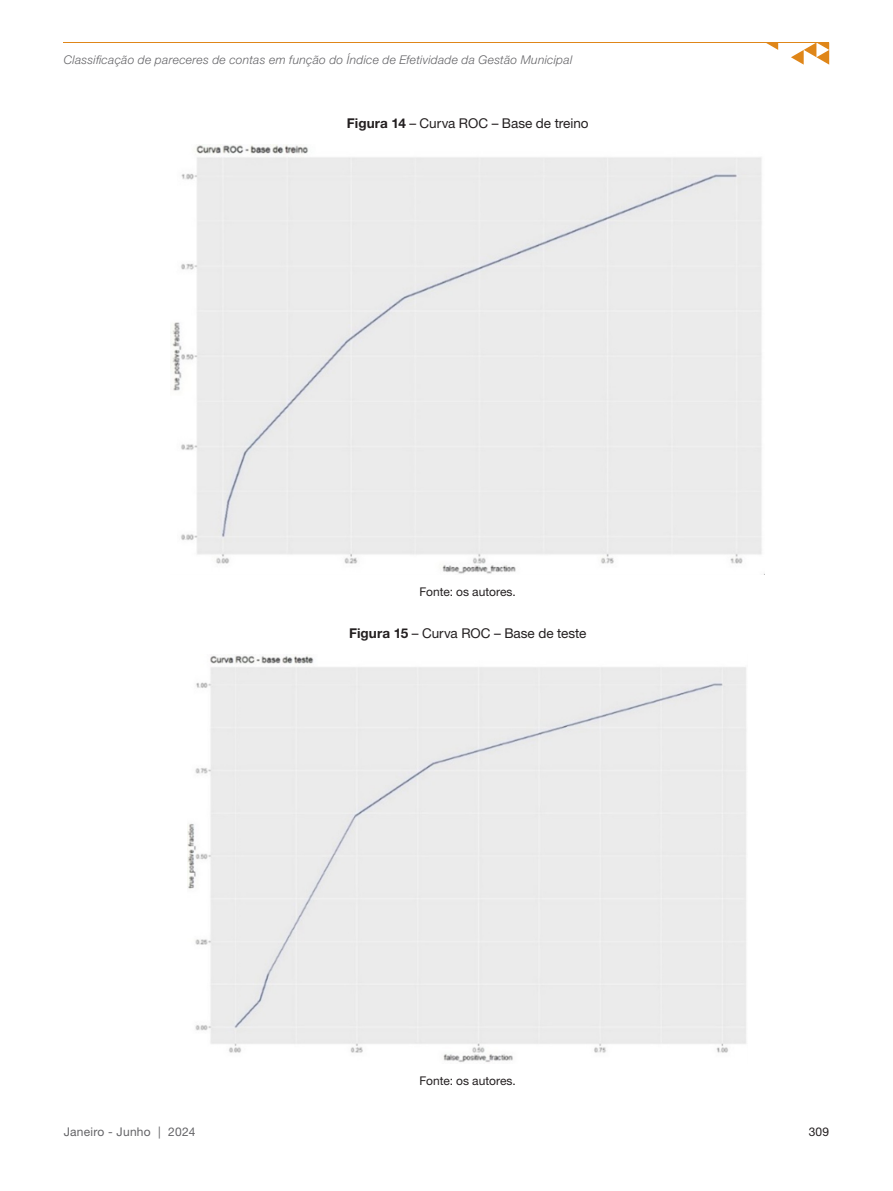
<style>
.page{position:relative;width:893px;height:1191px;background:#fff}
.page>*{position:absolute;margin:0;border:0;box-sizing:border-box;transform-origin:0 0}
.Texto_Título_de_Tabela{font:13.5px "Helvetica Neue LT Std";color:#231f20}
.t1{font:italic 300 12px "Helvetica Neue LT Std";letter-spacing:.025em;color:#636366}
.Texto_Fonte{font:12px "Helvetica Neue LT Std";color:#231f20}
.t2{font:12px "Helvetica Neue LT Std";letter-spacing:.02em;color:#636366}
.s1{font-weight:700}
</style>
<div class="page">
<hr style="left:64px;top:42px;width:765px;height:1px;background:#df8619">
<svg style="left:766px;top:43px;width:12px;height:7px"></svg>
<svg style="left:791px;top:43px;width:38px;height:22px"></svg>
<img style="left:171px;top:144px;width:594px;height:430px">
<img style="left:188px;top:655px;width:559px;height:408px">
<p class="t1" style="left:64px;top:52px;width:510px">Classificação de pareceres de contas em função do Índice de Efetividade da Gestão Municipal</p>
<p class="Texto_Título_de_Tabela" style="left:347px;top:115px;width:243px"><span class="s1">Figura 14</span> – Curva ROC – Base de treino</p>
<p class="Texto_Fonte" style="left:420px;top:584px;width:98px">Fonte: os autores.</p>
<p class="Texto_Título_de_Tabela" style="left:349px;top:625px;width:239px"><span class="s1">Figura 15</span> – Curva ROC – Base de teste</p>
<p class="Texto_Fonte" style="left:420px;top:1073px;width:98px">Fonte: os autores.</p>
<p class="t2" style="left:64px;top:1124px;width:133px">Janeiro - Junho | 2024</p>
<p class="Texto_Fonte" style="left:809px;top:1124px;width:22px">309</p>
</div>
